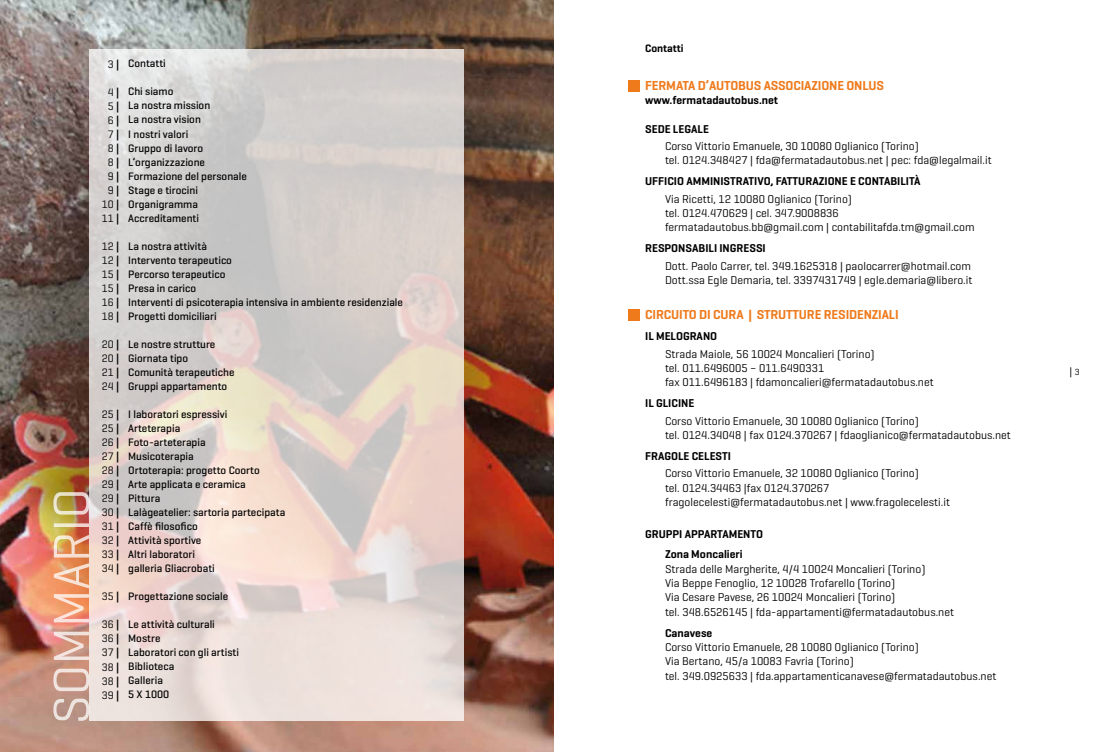
<style>
.page{position:relative;width:1106px;height:752px;background:#fff}
.page>*{position:absolute;margin:0;border:0;box-sizing:border-box;transform-origin:0 0}
.t1{font:600 13.2px "Geogrotesque";letter-spacing:-.01em;color:#ef7a1c}
.t2{font:11.6px/14.3px "Geogrotesque";color:#000}
.t3{font:600 11.6px/20.5px "Geogrotesque";color:#000;text-align:center}
.t4{font:500 11px/14px "Geogrotesque";color:#000}
.t5{font:11px/14px "Geogrotesque";color:#000;text-align:justify}
.t6{font:600 11px "Geogrotesque";color:#000}
.s1{font-weight:500;font-size:12px}
.s2{font-size:9px}
</style>
<div class="page">
<img style="left:0;top:0;width:553px;height:751px">
<svg style="left:89px;top:50px;width:374px;height:670px;background:#ddd3ce"></svg>
<img style="left:53px;top:492px;width:36px;height:228px">
<div style="left:628px;top:80px;width:11px;height:11px;background:#ef7a1c"></div>
<div style="left:628px;top:309px;width:11px;height:11px;background:#ef7a1c"></div>
<p class="t5" style="left:108px;top:57px;width:13px">3 <span class="s1">|</span></p>
<p class="t5" style="left:102px;top:85px;width:19px;text-align:center">4 <span class="s1">|<br></span>5 <span class="s1">|<br></span>6 <span class="s1">|<br></span>7 <span class="s1">|<br></span>8 <span class="s1">|<br></span>8 <span class="s1">|<br></span>9 <span class="s1">|<br></span>9 <span class="s1">|<br></span>10 <span class="s1">|<br></span>11 <span class="s1">|</span></p>
<p class="t5" style="left:102px;top:239px;width:19px">12 <span class="s1">| </span>12 <span class="s1">| </span>15 <span class="s1">| </span>15 <span class="s1">| </span>16 <span class="s1">| </span>18 <span class="s1">|</span></p>
<p class="t5" style="left:102px;top:337px;width:19px">20 <span class="s1">| </span>20 <span class="s1">| </span>21 <span class="s1">| </span>24 <span class="s1">|</span></p>
<p class="t5" style="left:102px;top:407px;width:19px">25 <span class="s1">| </span>25 <span class="s1">| </span>26 <span class="s1">| </span>27 <span class="s1">| </span>28 <span class="s1">| </span>29 <span class="s1">| </span>29 <span class="s1">| </span>30 <span class="s1">| </span>31 <span class="s1">| </span>32 <span class="s1">| </span>33 <span class="s1">| </span>34 <span class="s1">|</span></p>
<p class="t5" style="left:102px;top:589px;width:19px">35 <span class="s1">|</span></p>
<p class="t5" style="left:102px;top:617px;width:19px">36 <span class="s1">| </span>36 <span class="s1">| </span>37 <span class="s1">| </span>38 <span class="s1">| </span>38 <span class="s1">| </span>39 <span class="s1">|</span></p>
<p class="t4" style="left:128px;top:57px;width:39px">Contatti</p>
<p class="t4" style="left:128px;top:85px;width:120px">Chi siamo<br>La nostra mission<br>La nostra vision<br>I nostri valori<br>Gruppo di lavoro<br>L’organizzazione<br>Formazione del personale<br>Stage e tirocini<br>Organigramma<br>Accreditamenti</p>
<p class="t4" style="left:128px;top:239px;width:276px">La nostra attività<br>Intervento terapeutico<br>Percorso terapeutico<br>Presa in carico<br>Interventi di psicoterapia intensiva in ambiente residenziale<br>Progetti domiciliari</p>
<p class="t4" style="left:128px;top:337px;width:108px">Le nostre strutture<br>Giornata tipo<br>Comunità terapeutiche<br>Gruppi appartamento</p>
<p class="t4" style="left:128px;top:407px;width:159px">I laboratori espressivi<br>Arteterapia<br>Foto-arteterapia<br>Musicoterapia<br>Ortoterapia: progetto Coorto<br>Arte applicata e ceramica<br>Pittura<br>Lalàgeatelier: sartoria partecipata<br>Caffè filosofico<br>Attività sportive<br>Altri laboratori<br>galleria Gliacrobati</p>
<p class="t4" style="left:128px;top:589px;width:101px">Progettazione sociale</p>
<p class="t4" style="left:128px;top:617px;width:112px">Le attività culturali<br>Mostre<br>Laboratori con gli artisti<br>Biblioteca<br>Galleria<br>5 X 1000</p>
<p class="t6" style="left:645px;top:41px;width:40px">Contatti</p>
<p class="t1" style="left:645px;top:77px;width:240px">FERMATA D’AUTOBUS ASSOCIAZIONE ONLUS</p>
<p class="t3" style="left:645px;top:90px;width:134px">www.fermatadautobus.net</p>
<p class="t3" style="left:645px;top:118px;width:65px">SEDE LEGALE</p>
<p class="t2" style="left:665px;top:138px;width:328px">Corso Vittorio Emanuele, 30 10080 Oglianico (Torino)<br>tel. 0124.348427 | fda@fermatadautobus.net | pec: fda@legalmail.it</p>
<p class="t3" style="left:645px;top:171px;width:277px">UFFICIO AMMINISTRATIVO, FATTURAZIONE E CONTABILITÀ</p>
<p class="t2" style="left:665px;top:191px;width:311px">Via Ricetti, 12 10080 Oglianico (Torino)<br>tel. 0124.470629 | cel. 347.9008836 fermatadautobus.bb@gmail.com | contabilitafda.tm@gmail.com</p>
<p class="t3" style="left:645px;top:238px;width:122px">RESPONSABILI INGRESSI</p>
<p class="t2" style="left:665px;top:258px;width:309px">Dott. Paolo Carrer, tel. 349.1625318 | paolocarrer@hotmail.com<br>Dott.ssa Egle Demaria, tel. 3397431749 | egle.demaria@libero.it</p>
<p class="t1" style="left:645px;top:306px;width:255px">CIRCUITO DI CURA | STRUTTURE RESIDENZIALI</p>
<p class="t3" style="left:645px;top:325px;width:74px">IL MELOGRANO</p>
<p class="t2" style="left:665px;top:346px;width:270px">Strada Maiole, 56 10024 Moncalieri (Torino)<br>tel. 011.6496005 – 011.6490331<br>fax 011.6496183 | fdamoncalieri@fermatadautobus.net</p>
<p class="t3" style="left:645px;top:392px;width:51px">IL GLICINE</p>
<p class="t2" style="left:665px;top:413px;width:347px">Corso Vittorio Emanuele, 30 10080 Oglianico (Torino)<br>tel. 0124.34048 | fax 0124.370267 | fdaoglianico@fermatadautobus.net</p>
<p class="t3" style="left:645px;top:445px;width:87px">FRAGOLE CELESTI</p>
<p class="t2" style="left:665px;top:465px;width:286px">Corso Vittorio Emanuele, 32 10080 Oglianico (Torino)<br>tel. 0124.34463 |fax 0124.370267 fragolecelesti@fermatadautobus.net | www.fragolecelesti.it</p>
<p class="t3" style="left:645px;top:523px;width:119px">GRUPPI APPARTAMENTO<br>Zona Moncalieri</p>
<p class="t2" style="left:665px;top:561px;width:290px">Strada delle Margherite, 4/4 10024 Moncalieri (Torino)<br>Via Beppe Fenoglio, 12 10028 Trofarello (Torino)<br>Via Cesare Pavese, 26 10024 Moncalieri (Torino)<br>tel. 348.6526145 | fda-appartamenti@fermatadautobus.net</p>
<p class="t3" style="left:665px;top:622px;width:49px">Canavese</p>
<p class="t2" style="left:665px;top:639px;width:333px">Corso Vittorio Emanuele, 28 10080 Oglianico (Torino)<br>Via Bertano, 45/a 10083 Favria (Torino)<br>tel. 349.0925633 | fda.appartamenticanavese@fermatadautobus.net</p>
<p class="t5" style="left:1069px;top:364px;width:12px">| <span class="s2">3</span></p>
</div>
